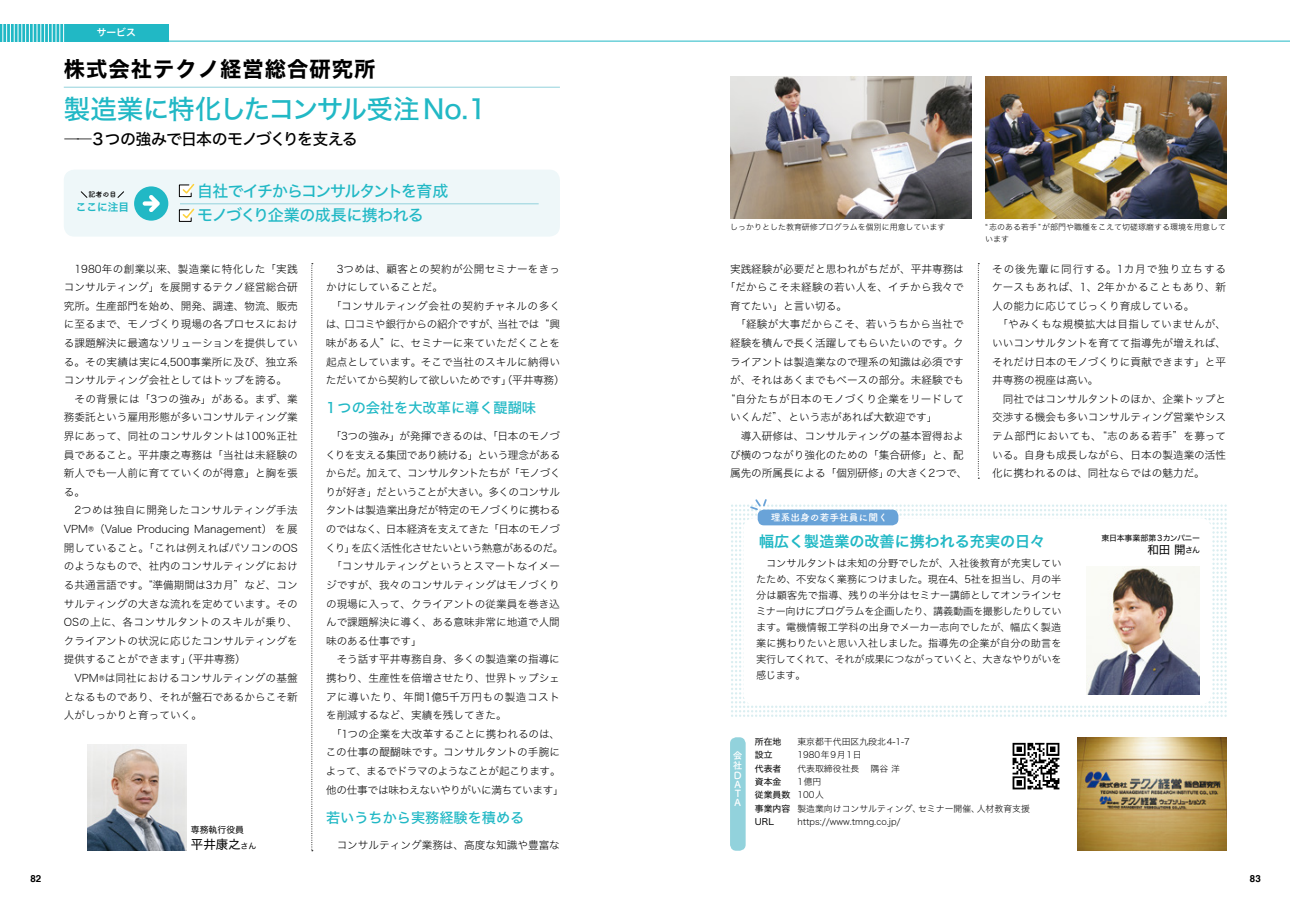
<style>
.page{position:relative;width:1290px;height:911px;background:#fff}
.page>*{position:absolute;margin:0;border:0;box-sizing:border-box;transform-origin:0 0}
.t1{font:26.62px "Hiragino Sans W5";letter-spacing:-.025em;color:#21b8c5}
.t2{font:21.25px "Hiragino Sans W7";letter-spacing:.05em;color:#000}
.t3{font:16px/24.8px "Hiragino Sans W5";letter-spacing:-.065em;color:#21b8c5}
.t4{font:16px "Hiragino Sans W5";letter-spacing:-.05em;color:#000}
.t5{font:15px "Hiragino Sans W6";color:#21b8c5}
.t6{font:14.12px "Hiragino Sans W5";color:#21b8c5}
.t7{font:12.38px "Hiragino Sans W4";color:#000}
.t8{font:11.5px "Hiragino Sans W4";color:#000}
.t9{font:10.62px/18.6px "Hiragino Sans W2";color:#000;text-align:justify}
.t10{font:10.62px "Hiragino Sans W2";letter-spacing:.03em;color:#000}
.t11{font:10.62px "Hiragino Sans W2";letter-spacing:-.035em;color:#000}
.t12{font:10.62px "Hiragino Sans W2";letter-spacing:-.025em;color:#000}
.t13{font:10.62px "Hiragino Sans W2";letter-spacing:-.04em;color:#000}
.t14{font:10.62px "Hiragino Sans W2";letter-spacing:.05em;color:#000}
.t15{font:10.62px "Hiragino Sans W2";letter-spacing:.035em;color:#000}
.t16{font:10.62px "Hiragino Sans W2";letter-spacing:-.03em;color:#000}
.t17{font:10.62px "Hiragino Sans W2";letter-spacing:-.055em;color:#000}
.t18{font:10.62px "Hiragino Sans W2";letter-spacing:-.02em;color:#000}
.t19{font:10.62px "Hiragino Sans W2";letter-spacing:-.045em;color:#000}
.t20{font:10.62px "Hiragino Sans W2";letter-spacing:.06em;color:#000}
.t21{font:10.62px "Hiragino Sans W2";letter-spacing:.025em;color:#000}
.t22{font:10.62px "Hiragino Sans W2";letter-spacing:.08em;color:#000}
.t23{font:10.62px "Hiragino Sans W6";color:#21b8c5}
.t24{font:10.12px/16px "Hiragino Sans W2";letter-spacing:-.025em;color:#000;text-align:justify}
.t25{font:700 9.75px "Tsuku B Rd Gothic";color:#fff}
.t26{font:700 9.75px/9.4px "Tsuku A Rd Gothic";color:#fff}
.t27{font:700 9.75px "Helvetica";color:#000}
.t28{font:9.75px "Hiragino Sans W6";color:#fff}
.t29{font:8.88px "Hiragino Sans W2";color:#000}
.t30{font:8.88px "Hiragino Sans W4";color:#000}
.t31{font:8.88px "Hiragino Sans W2";letter-spacing:.08em;color:#000}
.t32{font:8px/11.5px "Hiragino Sans W2";color:#000}
.t33{font:8px "Hiragino Sans W4";letter-spacing:-.02em;color:#000}
.t34{font:700 7.12px "Tsuku B Rd Gothic";color:#000}
.s1{font-size:8px}
.s2{font-family:"Hiragino Sans W2"}
.s3{font-family:"Hiragino Sans W4"}
</style>
<div class="page">
<div style="left:64px;top:170px;width:496px;height:67px;background:#eef7f9;border-radius:11px"></div>
<svg style="left:178px;top:183px;width:17px;height:14px"></svg>
<svg style="left:178px;top:208px;width:17px;height:14px"></svg>
<hr style="left:180px;top:203px;width:359px;height:1px;background:#92d2dc">
<div style="left:134px;top:186px;width:34px;height:35px;background:#21b8c5;border-radius:50%"></div>
<svg style="left:143px;top:195px;width:17px;height:17px"></svg>
<svg style="left:80px;top:191px;width:8px;height:7px"></svg>
<svg style="left:117px;top:191px;width:7px;height:7px"></svg>
<div style="left:0;top:24px;width:169px;height:17px;background:#21b8c5"></div>
<div style="left:730px;top:737px;width:16px;height:113px;background:#92d2dc;border-radius:6px"></div>
<hr style="left:64px;top:87px;width:496px;height:1px;background:#92d2dc">
<svg style="left:731px;top:499px;width:495px;height:218px"></svg>
<hr style="left:0;top:41px;width:1290px;height:1px;background:#21b8c5">
<svg style="left:311px;top:263px;width:2px;height:588px"></svg>
<svg style="left:978px;top:263px;width:1px;height:216px"></svg>
<svg style="left:3px;top:24px;width:61px;height:18px"></svg>
<img style="left:1012px;top:742px;width:48px;height:48px">
<img style="left:730px;top:76px;width:241px;height:142px">
<img style="left:985px;top:76px;width:241px;height:142px">
<img style="left:87px;top:744px;width:99px;height:106px">
<img style="left:1077px;top:737px;width:149px;height:113px">
<img style="left:1086px;top:566px;width:114px;height:128px">
<p class="t28" style="left:97px;top:24px;width:40px">サービス</p>
<h2 class="t2" style="left:64px;top:53px;width:313px">株式会社テクノ経営総合研究所</h2>
<h1 class="t1" style="left:64px;top:85px;width:425px">製造業に特化したコンサル受注No.1</h1>
<h3 class="t4" style="left:64px;top:125px;width:295px">――3つの強みで日本のモノづくりを支える</h3>
<p class="t34" style="left:88px;top:189px;width:30px">記者の目</p>
<p class="t23" style="left:76px;top:197px;width:55px">ここに注目</p>
<h3 class="t3" style="left:197px;top:177px;width:253px">自社でイチからコンサルタントを育成モノづくり企業の成長に携われる</h3>
<p class="t9" style="left:64px;top:258px;width:235px;text-indent:11px">1980年の創業以来、製造業に特化した「実践コンサルティング」を展開するテクノ経営総合研究所。生産部門を始め、開発、調達、物流、販売に至るまで、モノづくり現場の各プロセスにおける課題解決に最適なソリューションを提供している。その実績は実に4,500事業所に及び、独立系コンサルティング会社としてはトップを誇る。</p>
<p class="t9" style="left:64px;top:389px;width:235px;text-indent:11px">その背景には「3つの強み」がある。まず、業務委託という雇用形態が多いコンサルティング業界にあって、同社のコンサルタントは100％正社員であること。平井康之専務は「当社は未経験の新人でも一人前に育てていくのが得意」と胸を張る。</p>
<p class="t9" style="left:64px;top:500px;width:235px;text-indent:11px">2つめは独自に開発したコンサルティング手法VPM®（Value Producing Management）を展開していること。「これは例えればパソコンのOSのようなもので、社内のコンサルティングにおける共通言語です。“準備期間は3カ月”など、コンサルティングの大きな流れを定めています。そのOSの上に、各コンサルタントのスキルが乗り、クライアントの状況に応じたコンサルティングを提供することができます」（平井専務）</p>
<p class="t9" style="left:64px;top:668px;width:235px;text-indent:11px">VPM®は同社におけるコンサルティングの基盤となるものであり、それが盤石であるからこそ新人がしっかりと育っていく。</p>
<p class="t30" style="left:191px;top:821px;width:55px">専務執行役員</p>
<p class="t7" style="left:191px;top:833px;width:67px">平井康之<span class="s1">さん</span></p>
<p class="t21" style="left:337px;top:259px;width:225px">3つめは、顧客との契約が公開セミナーをきっ</p>
<p class="t9" style="left:326px;top:277px;width:118px">かけにしていることだ。</p>
<p class="t14" style="left:331px;top:296px;width:231px">「コンサルティング会社の契約チャネルの多く</p>
<p class="t12" style="left:326px;top:315px;width:236px">は、口コミや銀行からの紹介ですが、当社では“興</p>
<p class="t9" style="left:326px;top:333px;width:236px">味がある人”に、セミナーに来ていただくことを</p>
<p class="t9" style="left:326px;top:351px;width:236px">起点としています。そこで当社のスキルに納得い</p>
<p class="t16" style="left:326px;top:371px;width:240px">ただいてから契約して欲しいためです」（平井専務）</p>
<h3 class="t6" style="left:326px;top:395px;width:211px">1つの会社を大改革に導く醍醐味</h3>
<p class="t18" style="left:331px;top:426px;width:231px">「3つの強み」が発揮できるのは、「日本のモノづ</p>
<p class="t11" style="left:325px;top:445px;width:236px">くりを支える集団であり続ける」という理念がある</p>
<p class="t11" style="left:326px;top:464px;width:236px">からだ。加えて、コンサルタントたちが「モノづく</p>
<p class="t19" style="left:325px;top:482px;width:236px">りが好き」だということが大きい。多くのコンサル</p>
<p class="t11" style="left:326px;top:501px;width:236px">タントは製造業出身だが特定のモノづくりに携わる</p>
<p class="t13" style="left:326px;top:519px;width:236px">のではなく、日本経済を支えてきた「日本のモノづ</p>
<p class="t17" style="left:325px;top:538px;width:240px">くり」を広く活性化させたいという熱意があるのだ。</p>
<p class="t15" style="left:331px;top:557px;width:230px">「コンサルティングというとスマートなイメー</p>
<p class="t9" style="left:326px;top:575px;width:235px">ジですが、我々のコンサルティングはモノづくり</p>
<p class="t9" style="left:326px;top:593px;width:235px">の現場に入って、クライアントの従業員を巻き込</p>
<p class="t9" style="left:326px;top:612px;width:235px">んで課題解決に導く、ある意味非常に地道で人間</p>
<p class="t9" style="left:326px;top:630px;width:97px">味のある仕事です」</p>
<p class="t9" style="left:337px;top:649px;width:225px">そう話す平井専務自身、多くの製造業の指導に</p>
<p class="t9" style="left:326px;top:668px;width:235px">携わり、生産性を倍増させたり、世界トップシェ</p>
<p class="t14" style="left:326px;top:687px;width:235px">アに導いたり、年間1億5千万円もの製造コスト</p>
<p class="t9" style="left:326px;top:705px;width:182px">を削減するなど、実績を残してきた。</p>
<p class="t9" style="left:331px;top:723px;width:231px">「1つの企業を大改革することに携われるのは、</p>
<p class="t9" style="left:326px;top:742px;width:236px">この仕事の醍醐味です。コンサルタントの手腕に</p>
<p class="t13" style="left:326px;top:761px;width:236px">よって、まるでドラマのようなことが起こります。</p>
<p class="t12" style="left:326px;top:780px;width:239px">他の仕事では味わえないやりがいに満ちています」</p>
<h3 class="t6" style="left:326px;top:805px;width:200px">若いうちから実務経験を積める</h3>
<p class="t9" style="left:337px;top:835px;width:225px">コンサルティング業務は、高度な知識や豊富な</p>
<p class="t32" style="left:730px;top:221px;width:217px">しっかりとした教育研修プログラムを個別に用意しています</p>
<p class="t32" style="left:985px;top:221px;width:242px">“志のある若手”が部門や職種をこえて切磋琢磨する環境を用意しています</p>
<p class="t9" style="left:730px;top:258px;width:235px">実践経験が必要だと思われがちだが、平井専務は</p>
<p class="t10" style="left:725px;top:278px;width:241px">「だからこそ未経験の若い人を、イチから我々で</p>
<p class="t9" style="left:730px;top:296px;width:118px">育てたい」と言い切る。</p>
<p class="t10" style="left:735px;top:315px;width:230px">「経験が大事だからこそ、若いうちから当社で</p>
<p class="t9" style="left:730px;top:333px;width:235px">経験を積んで長く活躍してもらいたいのです。ク</p>
<p class="t9" style="left:730px;top:351px;width:235px">ライアントは製造業なので理系の知識は必須です</p>
<p class="t9" style="left:730px;top:370px;width:235px">が、それはあくまでもベースの部分。未経験でも</p>
<p class="t10" style="left:725px;top:389px;width:241px">“自分たちが日本のモノづくり企業をリードして</p>
<p class="t9" style="left:730px;top:407px;width:209px">いくんだ”、という志があれば大歓迎です」</p>
<p class="t9" style="left:741px;top:426px;width:225px">導入研修は、コンサルティングの基本習得およ</p>
<p class="t9" style="left:730px;top:444px;width:235px">び横のつながり強化のための「集合研修」と、配</p>
<p class="t9" style="left:730px;top:463px;width:239px">属先の所属長による「個別研修」の大きく2つで、</p>
<p class="t25" style="left:771px;top:509px;width:118px">理系出身の若手社員に聞く</p>
<p class="t22" style="left:992px;top:259px;width:235px">その後先輩に同行する。1カ月で独り立ちする</p>
<p class="t20" style="left:992px;top:278px;width:235px">ケースもあれば、1、2年かかることもあり、新</p>
<p class="t9" style="left:992px;top:296px;width:203px">人の能力に応じてじっくり育成している。</p>
<p class="t10" style="left:997px;top:315px;width:230px">「やみくもな規模拡大は目指していませんが、</p>
<p class="t9" style="left:992px;top:333px;width:235px">いいコンサルタントを育てて指導先が増えれば、</p>
<p class="t9" style="left:992px;top:351px;width:235px">それだけ日本のモノづくりに貢献できます」と平</p>
<p class="t9" style="left:992px;top:370px;width:108px">井専務の視座は高い。</p>
<p class="t9" style="left:1003px;top:389px;width:225px">同社ではコンサルタントのほか、企業トップと</p>
<p class="t9" style="left:992px;top:407px;width:235px">交渉する機会も多いコンサルティング営業やシス</p>
<p class="t15" style="left:992px;top:426px;width:235px">テム部門においても、“志のある若手”を募って</p>
<p class="t9" style="left:992px;top:444px;width:235px">いる。自身も成長しながら、日本の製造業の活性</p>
<p class="t9" style="left:992px;top:463px;width:214px">化に携われるのは、同社ならではの魅力だ。</p>
<h3 class="t5" style="left:759px;top:527px;width:288px">幅広く製造業の改善に携われる充実の日々</h3>
<p class="t24" style="left:756px;top:554px;width:307px;text-indent:10px">コンサルタントは未知の分野でしたが、入社後教育が充実していたため、不安なく業務につけました。現在4、5社を担当し、月の半分は顧客先で指導、残りの半分はセミナー講師としてオンラインセミナー向けにプログラムを企画したり、講義動画を撮影したりしています。電機情報工学科の出身でメーカー志向でしたが、幅広く製造業に携わりたいと思い入社しました。指導先の企業が自分の助言を実行してくれて、それが成果につながっていくと、大きなやりがいを感じます。</p>
<p class="t26" style="left:733px;top:750px;width:11px">会社<br>D<br>A<br>T<br>Ａ</p>
<p class="t30" style="left:755px;top:734px;width:28px">所在地</p>
<p class="t29" style="left:797px;top:734px;width:114px">東京都干代田区九段北4-1-7</p>
<p class="t30" style="left:755px;top:747px;width:19px">設立</p>
<p class="t31" style="left:797px;top:747px;width:66px">1980年9月1日</p>
<p class="t30" style="left:755px;top:760px;width:28px">代表者</p>
<p class="t29" style="left:797px;top:760px;width:104px">代表取締役社長　隅谷 洋</p>
<p class="t30" style="left:755px;top:773px;width:28px">資本金</p>
<p class="t29" style="left:797px;top:773px;width:26px">1億円</p>
<p class="t30" style="left:755px;top:787px;width:71px">従業員数 <span class="s2">100人</span></p>
<p class="t29" style="left:755px;top:800px;width:277px"><span class="s3">事業内容</span> 製造業向けコンサルティング、セミナー開催、人材教育支援</p>
<p class="t30" style="left:755px;top:813px;width:20px">URL</p>
<p class="t29" style="left:797px;top:813px;width:105px">https://www.tmng.co.jp/</p>
<p class="t33" style="left:1101px;top:530px;width:100px">東日本事業部第3カンパニー</p>
<p class="t8" style="left:1147px;top:540px;width:54px">和田開<span class="s1">さん</span></p>
<p class="t27" style="left:31px;top:870px;width:12px">82</p>
<p class="t27" style="left:1250px;top:870px;width:12px">83</p>
</div>
